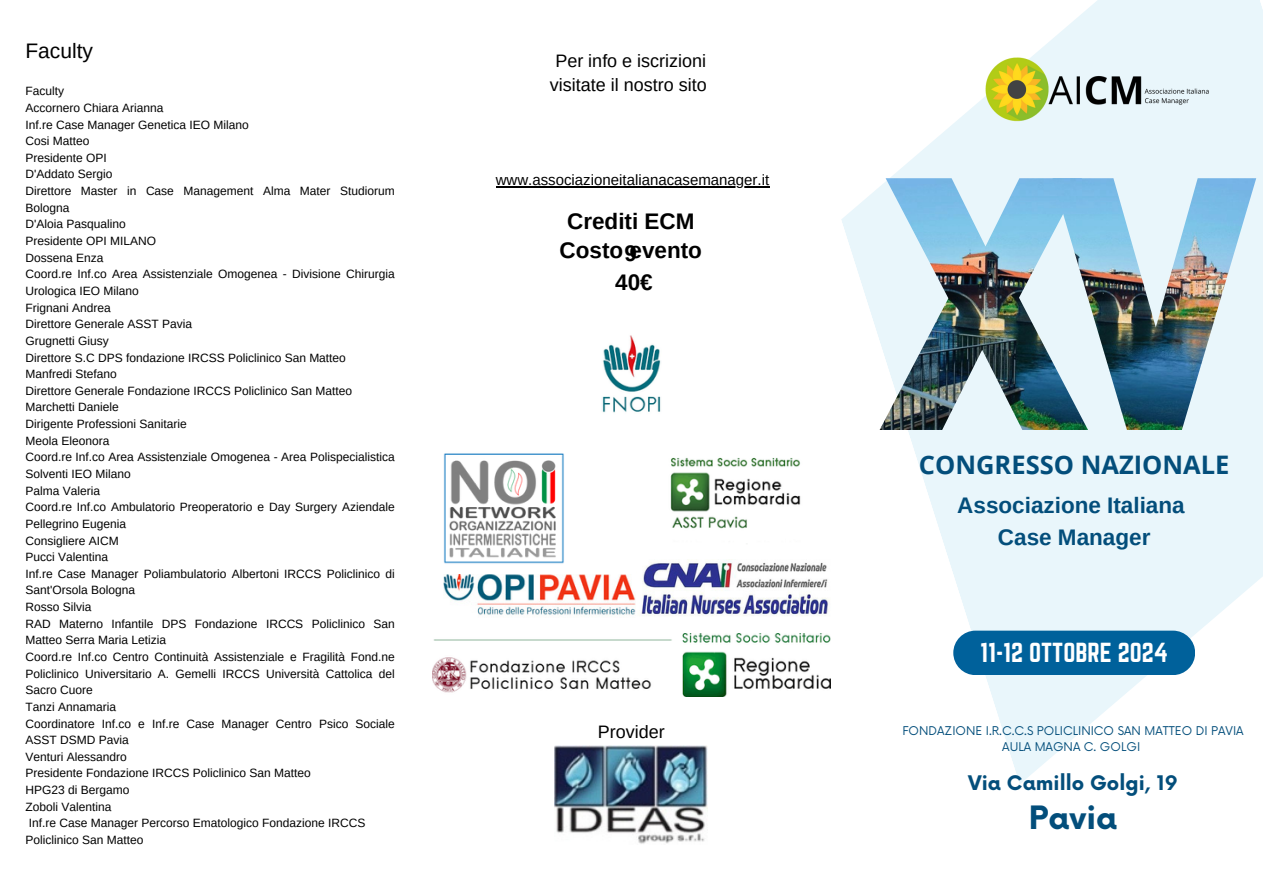
<style>
.page{position:relative;width:1263px;height:894px;background:#fff}
.page>*{position:absolute;margin:0;border:0;box-sizing:border-box;transform-origin:0 0}
.t1{font:700 31.35px "Now";color:#034e7b}
.t2{font:700 25.5px "Open Sans";color:#034e7b}
.t3{font:24.15px "Norwester";color:#fff}
.t4{font:700 22.5px/31.5px "Arimo";color:#034e7b;text-align:center}
.t5{font:700 22.5px/31.5px "Arimo";color:#000;text-align:center}
.t6{font:21px "Arimo";color:#000}
.t7{font:700 19.65px "Now";color:#034e7b}
.t8{font:18px/24.8px "Arimo";color:#000;text-align:center}
.t9{font:15px "Arimo";color:#000}
.t10{font:12px/16.6px "Arimo";color:#000}
.t11{font:11.7px "Now";color:#034e7b}
</style>
<div class="page">
<svg style="left:841px;top:0;width:422px;height:784px;fill:#e9f6fb"></svg>
<img style="left:984px;top:52px;width:236px;height:75px">
<div style="left:953px;top:630px;width:242px;height:45px;background:#00619b;border-radius:22px"></div>
<img style="left:555px;top:745px;width:153px;height:99px">
<img style="left:880px;top:178px;width:208px;height:252px">
<img style="left:1052px;top:178px;width:204px;height:251px">
<img style="left:444px;top:453px;width:120px;height:111px">
<img style="left:444px;top:574px;width:192px;height:41px">
<img style="left:641px;top:559px;width:188px;height:57px">
<img style="left:602px;top:335px;width:59px;height:78px">
<img style="left:433px;top:633px;width:397px;height:63px">
<img style="left:670px;top:457px;width:131px;height:72px">
<hr style="left:496px;top:186px;width:273px;height:1px;background:#000">
<h3 class="t6" style="left:25px;top:39px;width:69px">Faculty</h3>
<p class="t10" style="left:25px;top:83px;width:371px">Faculty<br>Accornero Chiara Arianna<br>Inf.re Case Manager Genetica IEO Milano<br>Cosi Matteo<br>Presidente OPI<br>D'Addato Sergio<br>Direttore Master in Case Management Alma Mater Studiorum<br>Bologna<br>D'Aloia Pasqualino<br>Presidente OPI MILANO<br>Dossena Enza<br>Coord.re Inf.co Area Assistenziale Omogenea - Divisione Chirurgia<br>Urologica IEO Milano<br>Frignani Andrea<br>Direttore Generale ASST Pavia<br>Grugnetti Giusy<br>Direttore S.C DPS fondazione IRCSS Policlinico San Matteo<br>Manfredi Stefano<br>Direttore Generale Fondazione IRCCS Policlinico San Matteo<br>Marchetti Daniele<br>Dirigente Professioni Sanitarie<br>Meola Eleonora<br>Coord.re Inf.co Area Assistenziale Omogenea - Area Polispecialistica<br>Solventi IEO Milano<br>Palma Valeria<br>Coord.re Inf.co Ambulatorio Preoperatorio e Day Surgery Aziendale<br>Pellegrino Eugenia<br>Consigliere AICM<br>Pucci Valentina<br>Inf.re Case Manager Poliambulatorio Albertoni IRCCS Policlinico di<br>Sant'Orsola Bologna<br>Rosso Silvia<br>RAD Materno Infantile DPS Fondazione IRCCS Policlinico San<br>Matteo Serra Maria Letizia<br>Coord.re Inf.co Centro Continuità Assistenziale e Fragilità Fond.ne<br>Policlinico Universitario A. Gemelli IRCCS Università Cattolica del<br>Sacro Cuore<br>Tanzi Annamaria<br>Coordinatore Inf.co e Inf.re Case Manager Centro Psico Sociale<br>ASST DSMD Pavia<br>Venturi Alessandro<br>Presidente Fondazione IRCCS Policlinico San Matteo<br>HPG23 di Bergamo<br>Zoboli Valentina<br>Inf.re Case Manager Percorso Ematologico Fondazione IRCCS<br>Policlinico San Matteo</p>
<p class="t8" style="left:550px;top:48px;width:158px">Per info e iscrizioni visitate il nostro sito</p>
<p class="t9" style="left:496px;top:171px;width:275px">www.associazioneitalianacasemanager.it</p>
<p class="t5" style="left:567px;top:205px;width:129px">Crediti ECM<br>9</p>
<p class="t5" style="left:560px;top:235px;width:144px">Costo evento<br>40€</p>
<h6 class="t8" style="left:598px;top:719px;width:68px">Provider</h6>
<h5 class="t2" style="left:919px;top:446px;width:312px">CONGRESSO NAZIONALE</h5>
<p class="t4" style="left:957px;top:489px;width:229px">Associazione Italiana<br>Case Manager</p>
<p class="t3" style="left:980px;top:638px;width:190px">11-12 OTTOBRE 2024</p>
<p class="t11" style="left:902px;top:724px;width:343px">FONDAZIONE I.R.C.C.S POLICLINICO SAN MATTEO DI PAVIA</p>
<p class="t11" style="left:1002px;top:740px;width:139px">AULA MAGNA C. GOLGI</p>
<p class="t7" style="left:968px;top:772px;width:211px">Via Camillo Golgi, 19</p>
<p class="t1" style="left:1029px;top:800px;width:90px">Pavia</p>
</div>
